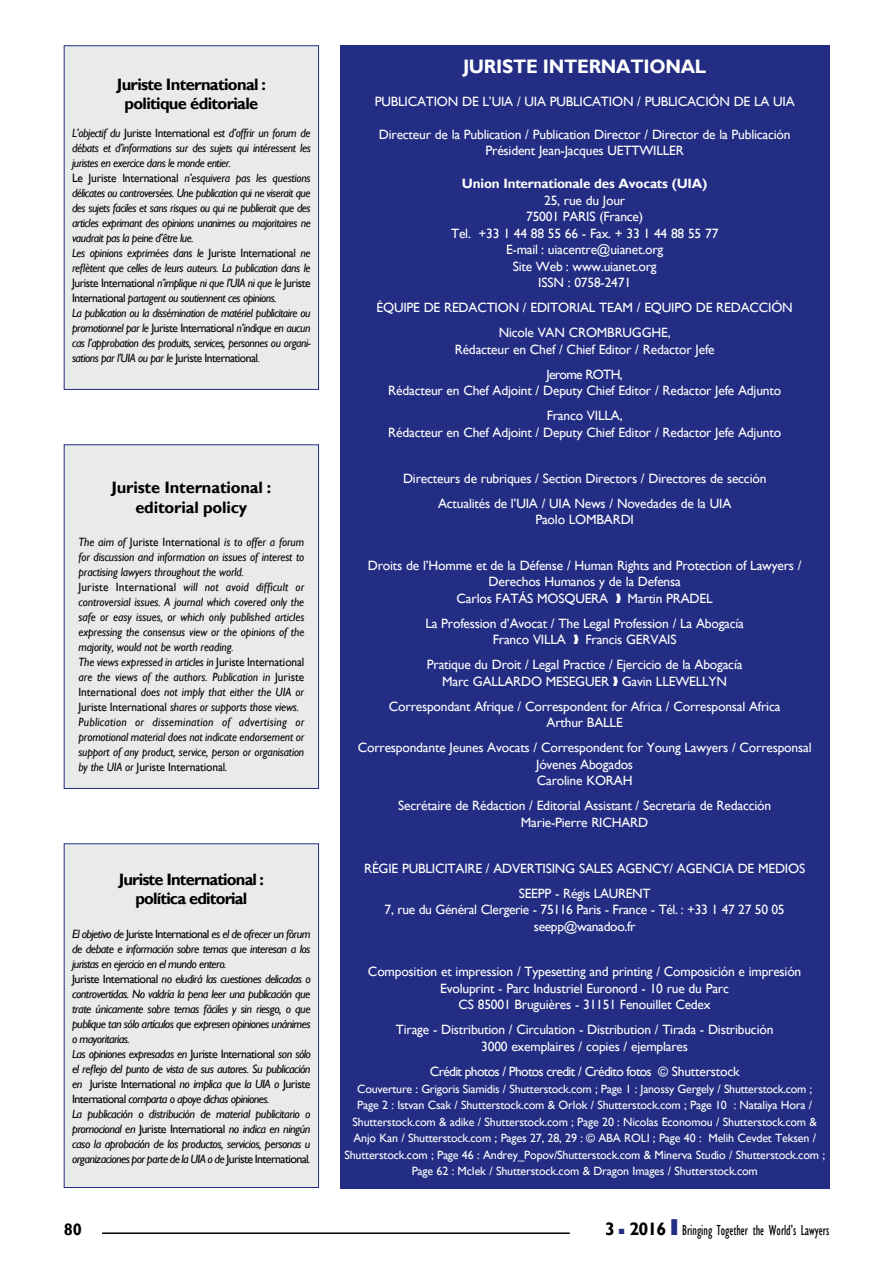
<style>
.page{position:relative;width:893px;height:1263px;background:#fff}
.page>*{position:absolute;margin:0;border:0;box-sizing:border-box;transform-origin:0 0}
.t1{font:700 19.5px "Gill Sans";letter-spacing:-.015em;color:#fff;scale:.95 1}
.t2{font:700 18px "Gill Sans";color:#000}
.t3{font:700 16.5px/19.2px "Gill Sans";letter-spacing:-.04em;color:#000;text-align:center}
.t4{font:700 16.5px/19.2px "Gill Sans";letter-spacing:-.01em;color:#000;text-align:center}
.t5{font:condensed 15px "Gill Sans";color:#000;scale:.85 1}
.t6{font:13.5px/16.5px "Gill Sans";letter-spacing:-.015em;color:#fff;text-align:center}
.t7{font:13.5px "Gill Sans";letter-spacing:-.05em;color:#fff}
.t8{font:700 13.5px "Gill Sans";letter-spacing:-.015em;color:#fff}
.t9{font:italic 12px/15px "Gill Sans";letter-spacing:-.04em;color:#000;scale:.96 1}
.t10{font:italic 12px/15px "Gill Sans";letter-spacing:-.04em;color:#000}
.t11{font:italic 12px/15px "Gill Sans";letter-spacing:-.005em;color:#000;scale:.95 1}
.t12{font:12px/16.5px "Gill Sans";letter-spacing:-.015em;color:#fff;text-align:center}
.s1{font-style:normal}
.s2{color:#232d84}
.s3{font-weight:700;font-stretch:normal;font-size:18px}
.s4{font-family:"Futura";font-weight:800;font-stretch:normal;font-size:21px;color:#232d84}
</style>
<div class="page">
<div style="left:64px;top:46px;width:255px;height:343px;background:#e9eaea"></div>
<div style="left:64px;top:45px;width:255px;height:345px;border:1px solid #232d84"></div>
<div style="left:64px;top:844px;width:255px;height:343px;background:#e9eaea"></div>
<div style="left:64px;top:843px;width:255px;height:345px;border:1px solid #232d84"></div>
<div style="left:64px;top:445px;width:255px;height:343px;background:#e9eaea"></div>
<div style="left:64px;top:444px;width:255px;height:345px;border:1px solid #232d84"></div>
<div style="left:340px;top:45px;width:489px;height:1144px;background:#232d84"></div>
<hr style="left:102px;top:1232px;width:468px;height:2px;background:#000">
<p class="t3" style="left:117px;top:75px;width:151px">Juriste International : politique éditoriale</p>
<p class="t9" style="left:72px;top:126px;width:250px">L’objectif du <span class="s1">Juriste International</span> est d’offrir un forum de débats et d’informations sur des sujets qui intéressent les juristes en exercice dans le monde entier.<br><span class="s1">Le Juriste International</span> n’esquivera pas les questions délicates ou controversées. Une publication qui ne viserait que des sujets faciles et sans risques ou qui ne publierait que des articles exprimant des opinions unanimes ou majoritaires ne vaudrait pas la peine d’être lue.<br>Les opinions exprimées dans le <span class="s1">Juriste International</span> ne reflètent que celles de leurs auteurs. La publication dans le <span class="s1">Juriste International</span> n’implique ni que l’UIA ni que le <span class="s1">Juriste International</span> partagent ou soutiennent ces opinions.<br>La publication ou la dissémination de matériel publicitaire ou promotionnel par le <span class="s1">Juriste International</span> n’indique en aucun cas l’approbation des produits, services, personnes ou organi&shy;sations par l’UIA ou par le <span class="s1">Juriste International</span>.</p>
<p class="t4" style="left:111px;top:479px;width:161px">Juriste International : editorial policy</p>
<p class="t11" style="left:78px;top:535px;width:239px">The aim of <span class="s1">Juriste International</span> is to offer a forum for discussion and information on issues of interest to practising lawyers throughout the world.<br><span class="s1">Juriste International</span> will not avoid difficult or controversial issues. A journal which covered only the safe or easy issues, or which only published articles expressing the consensus view or the opinions of the majority, would not be worth reading.<br>The views expressed in articles in <span class="s1">Juriste International </span>are the views of the authors. Publication in <span class="s1">Juriste International</span> does not imply that either the UIA or <span class="s1">Juriste International</span> shares or supports those views.<br>Publication or dissemination of advertising or promotional material does not indicate endorsement or support of any product, service, person or organisation by the UIA or <span class="s1">Juriste International</span>.</p>
<p class="t3" style="left:119px;top:870px;width:147px">Juriste International : política editorial</p>
<p class="t10" style="left:72px;top:927px;width:240px">El objetivo de <span class="s1">Juriste International</span> es el de ofrecer un fórum de debate e información sobre temas que interesan a los juristas en ejercicio en el mundo entero.<br><span class="s1">Juriste International</span> no eludirá las cuestiones delicadas o controvertidas. No valdría la pena leer una publicación que trate únicamente sobre temas fáciles y sin riesgo, o que publique tan sólo artículos que expresen opiniones unánimes o mayoritarias.<br>Las opiniones expresadas en <span class="s1">Juriste International</span> son sólo el reflejo del punto de vista de sus autores. Su publicación en <span class="s1">Juriste International</span> no implica que la UIA o <span class="s1">Juriste International</span> comparta o apoye dichas opiniones.<br>La publicación o distribución de material publicitario o promocional en <span class="s1">Juriste International</span> no indica en ningún caso la aprobación de los productos, servicios, personas u organizaciones por parte de la UIA o de <span class="s1">Juriste International</span>.</p>
<h1 class="t1" style="left:463px;top:55px;width:258px">JURISTE INTERNATIONAL</h1>
<p class="t6" style="left:375px;top:93px;width:422px">PUBLICATION DE L’UIA / UIA PUBLICATION / PUBLICACIÓN DE LA UIA</p>
<p class="t6" style="left:379px;top:126px;width:413px">Directeur de la Publication / Publication Director / Director de la Publicación<br>Président Jean-Jacques UETTWILLER</p>
<p class="t8" style="left:462px;top:176px;width:247px">Union Internationale des Avocats (UIA)</p>
<p class="t6" style="left:451px;top:192px;width:269px">25, rue du Jour<br>75001 PARIS (France)<br>Tel. +33 1 44 88 55 66 - Fax. + 33 1 44 88 55 77<br>E-mail : uiacentre@uianet.org<br>Site Web : www.uianet.org<br>ISSN : 0758-2471</p>
<p class="t6" style="left:377px;top:295px;width:418px;line-height:25px">ÉQUIPE DE REDACTION / EDITORIAL TEAM / EQUIPO DE REDACCIÓN<br>Nicole VAN CROMBRUGGHE,</p>
<p class="t6" style="left:455px;top:337px;width:261px;line-height:25px">Rédacteur en Chef / Chief Editor / Redactor Jefe<br>Jerome ROTH,</p>
<p class="t6" style="left:388px;top:378px;width:394px;line-height:25px">Rédacteur en Chef Adjoint / Deputy Chief Editor / Redactor Jefe Adjunto<br>Franco VILLA,</p>
<p class="t6" style="left:388px;top:424px;width:394px">Rédacteur en Chef Adjoint / Deputy Chief Editor / Redactor Jefe Adjunto</p>
<p class="t6" style="left:403px;top:466px;width:365px;line-height:25px">Directeurs de rubriques / Section Directors / Directores de sección<br>Actualités de l’UIA / UIA News / Novedades de la UIA</p>
<p class="t6" style="left:535px;top:512px;width:100px">Paolo LOMBARDI</p>
<p class="t6" style="left:368px;top:557px;width:435px">Droits de l’Homme et de la Défense / Human Rights and Protection of Lawyers /</p>
<p class="t6" style="left:488px;top:574px;width:194px">Derechos Humanos y de la Defensa</p>
<p class="t6" style="left:457px;top:590px;width:153px">Carlos FATÁS MOSQUERA</p>
<p class="t6" style="left:425px;top:586px;width:320px;line-height:25px;text-align:left;text-indent:202px">Martin PRADEL<br>La Profession d’Avocat / The Legal Profession / La Abogacía</p>
<p class="t6" style="left:493px;top:632px;width:75px">Franco VILLA</p>
<p class="t6" style="left:427px;top:627px;width:317px;line-height:25px;text-align:left;text-indent:159px">Francis GERVAIS<br>Pratique du Droit / Legal Practice / Ejercicio de la Abogacía</p>
<p class="t6" style="left:389px;top:669px;width:393px;line-height:25px">Marc GALLARDO MESEGUER Gavin LLEWELLYN<br>Correspondant Afrique / Correspondent for Africa / Corresponsal Africa</p>
<p class="t6" style="left:358px;top:710px;width:455px;line-height:25px">Arthur BALLE<br>Correspondante Jeunes Avocats / Correspondent for Young Lawyers / Corresponsal</p>
<p class="t6" style="left:536px;top:756px;width:98px;text-align:left">Jóvenes Abogados<br>Caroline KORAH</p>
<p class="t6" style="left:398px;top:798px;width:375px">Secrétaire de Rédaction / Editorial Assistant / Secretaria de Redacción<br>Marie-Pierre RICHARD</p>
<p class="t6" style="left:364px;top:856px;width:443px;line-height:25px">RÉGIE PUBLICITAIRE / ADVERTISING SALES AGENCY/ AGENCIA DE MEDIOS<br>SEEPP - Régis LAURENT</p>
<p class="t6" style="left:385px;top:901px;width:402px">7, rue du Général Clergerie - 75116 Paris - France - Tél. : +33 1 47 27 50 05 seepp@wanadoo.fr</p>
<p class="t6" style="left:368px;top:964px;width:435px">Composition et impression / Typesetting and printing / Composición e impresión<br>Evoluprint - Parc Industriel Euronord - 10 rue du Parc<br>CS 85001 Bruguières - 31151 Fenouillet Cedex</p>
<p class="t6" style="left:396px;top:1022px;width:379px">Tirage - Distribution / Circulation - Distribution / Tirada - Distribución<br>3000 exemplaires / copies / ejemplares</p>
<p class="t7" style="left:430px;top:1063px;width:311px">Crédit photos / Photos credit / Crédito fotos © Shutterstock</p>
<p class="t12" style="left:344px;top:1080px;width:482px">Couverture : Grigoris Siamidis / Shutterstock.com ; Page 1 : Janossy Gergely / Shutterstock.com ;<br>Page 2 : Istvan Csak / Shutterstock.com &amp; Orlok / Shutterstock.com ; Page 10 : Nataliya Hora / Shutterstock.com &amp; adike / Shutterstock.com ; Page 20 : Nicolas Economou / Shutterstock.com &amp; Anjo Kan / Shutterstock.com ; Pages 27, 28, 29 : © ABA ROLI ; Page 40 : Melih Cevdet Teksen / Shutterstock.com ; Page 46 : Andrey_Popov/Shutterstock.com &amp; Minerva Studio / Shutterstock.com ; Page 62 : McIek / Shutterstock.com &amp; Dragon Images / Shutterstock.com</p>
<p class="t3" style="left:64px;top:1220px;width:20px">80</p>
<h2 class="t2" style="left:605px;top:1218px;width:11px">3</h2>
<p class="t5" style="left:619px;top:1221px;width:249px"><span class="s2">■</span> <span class="s3">2016</span> <span class="s4">I</span> Bringing Together the World’s Lawyers</p>
</div>
